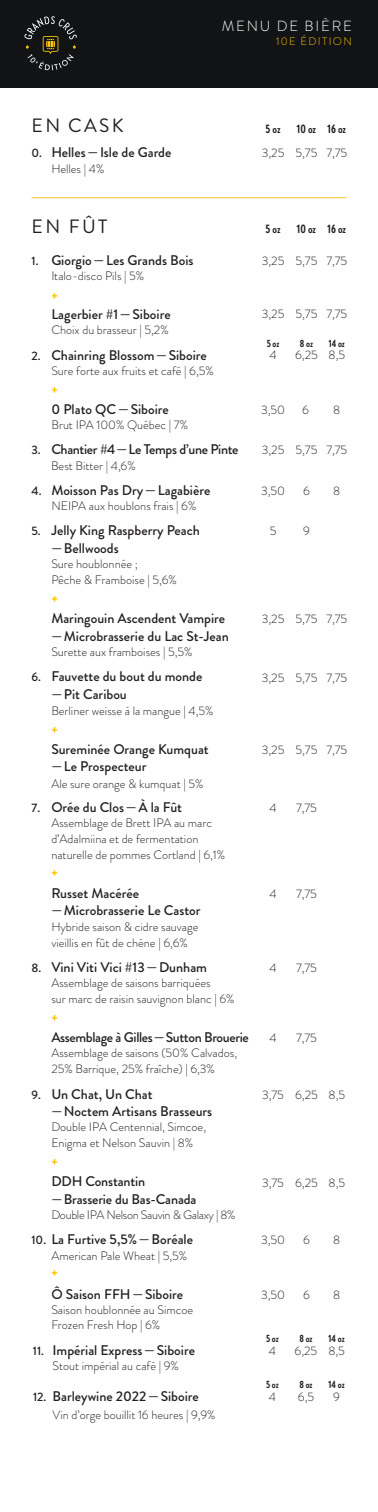
<style>
.page{position:relative;width:378px;height:1512px;background:#fff}
.page>*{position:absolute;margin:0;border:0;box-sizing:border-box;transform-origin:0 0}
.t1{font:19.25px "Brandon Grotesque";letter-spacing:.12em;color:#231f20}
.t2{font:700 15.75px "Brandon Grotesque Cond";color:#fec40e}
.t3{font:300 14.7px "Brandon Grotesque";letter-spacing:.12em;color:#fff}
.t4{font:500 14px/17.5px "Brandon Grotesque";color:#231f20}
.t5{font:500 14px "Brandon Grotesque";letter-spacing:-.025em;color:#231f20}
.t6{font:300 12.25px/15.8px "Brandon Grotesque";color:#231f20}
.t7{font:300 12.25px "Brandon Grotesque";letter-spacing:-.025em;color:#231f20}
.t8{font:500 12.25px "Brandon Grotesque";color:#231f20}
.t9{font:700 12.25px "Brandon Grotesque Cond";letter-spacing:-.005em;color:#231f20}
.t10{font:300 11.03px "Brandon Grotesque";letter-spacing:.12em;color:#fec40e}
.t11{font:700 10.5px "Brandon Grotesque Cond";letter-spacing:-.005em;color:#231f20}
</style>
<div class="page">
<hr style="left:32px;top:197px;width:314px;height:1px;background:#fec422">
<div style="left:0;top:0;width:378px;height:88px;background:#111314"></div>
<svg style="left:24px;top:16px;width:53px;height:54px"></svg>
<p class="t3" style="left:222px;top:16px;width:131px">MENU DE BIÈRE</p>
<p class="t10" style="left:276px;top:34px;width:77px">10E ÉDITION</p>
<p class="t1" style="left:32px;top:112px;width:94px">EN CASK</p>
<p class="t4" style="left:51px;top:144px;width:122px">Helles—Isle de Garde</p>
<p class="t6" style="left:51px;top:161px;width:55px">Helles | 4%</p>
<p class="t8" style="left:32px;top:145px;width:12px">0.</p>
<p class="t9" style="left:266px;top:120px;width:16px">5 oz</p>
<p class="t9" style="left:297px;top:120px;width:21px">10 oz</p>
<p class="t9" style="left:328px;top:120px;width:20px">16 oz</p>
<p class="t6" style="left:262px;top:145px;width:24px">3,25</p>
<p class="t6" style="left:296px;top:145px;width:23px">5,75</p>
<p class="t6" style="left:326px;top:145px;width:22px">7,75</p>
<p class="t1" style="left:32px;top:213px;width:77px">EN FÛT</p>
<p class="t4" style="left:51px;top:252px;width:144px">Giorgio—Les Grands Bois</p>
<p class="t8" style="left:32px;top:252px;width:9px">1.</p>
<p class="t6" style="left:51px;top:268px;width:95px">Italo-disco Pils | 5%</p>
<p class="t2" style="left:51px;top:284px;width:8px">+</p>
<p class="t4" style="left:51px;top:306px;width:121px">Lagerbier #1—Siboire</p>
<p class="t6" style="left:51px;top:322px;width:119px">Choix du brasseur | 5,2%</p>
<p class="t8" style="left:32px;top:347px;width:11px">2.</p>
<p class="t4" style="left:51px;top:346px;width:157px">Chainring Blossom—Siboire</p>
<p class="t6" style="left:51px;top:363px;width:164px">Sure forte aux fruits et café | 6,5%</p>
<p class="t2" style="left:52px;top:378px;width:8px">+</p>
<p class="t4" style="left:52px;top:400px;width:119px">0 Plato QC—Siboire</p>
<p class="t6" style="left:52px;top:417px;width:138px">Brut IPA 100% Québec | 7%</p>
<p class="t8" style="left:32px;top:442px;width:11px">3.</p>
<p class="t8" style="left:32px;top:482px;width:12px">4.</p>
<p class="t5" style="left:51px;top:440px;width:189px">Chantier #4—Le Temps d’une Pinte</p>
<p class="t4" style="left:51px;top:482px;width:161px">Moisson Pas Dry—Lagabière</p>
<p class="t6" style="left:51px;top:457px;width:86px">Best Bitter | 4,6%</p>
<p class="t6" style="left:51px;top:498px;width:147px">NEIPA aux houblons frais | 6%</p>
<p class="t8" style="left:32px;top:523px;width:11px">5.</p>
<p class="t4" style="left:51px;top:522px;width:150px">Jelly King Raspberry Peach —Bellwoods</p>
<p class="t6" style="left:51px;top:556px;width:127px">Sure houblonnée ;<br>Pêche &amp; Framboise | 5,6%</p>
<p class="t2" style="left:51px;top:587px;width:8px">+</p>
<p class="t4" style="left:51px;top:610px;width:179px">Maringouin Ascendent Vampire —Microbrasserie du Lac St-Jean</p>
<p class="t6" style="left:51px;top:644px;width:143px">Surette aux framboises | 5,5%</p>
<p class="t8" style="left:32px;top:669px;width:11px">6.</p>
<p class="t4" style="left:51px;top:668px;width:153px">Fauvette du bout du monde —Pit Caribou</p>
<p class="t6" style="left:51px;top:703px;width:164px">Berliner weisse à la mangue | 4,5%</p>
<p class="t2" style="left:51px;top:718px;width:8px">+</p>
<p class="t4" style="left:51px;top:740px;width:159px">Sureminée Orange Kumquat —Le Prospecteur</p>
<p class="t6" style="left:51px;top:776px;width:154px">Ale sure orange &amp; kumquat | 5%</p>
<p class="t8" style="left:32px;top:799px;width:10px">7.</p>
<p class="t4" style="left:51px;top:799px;width:132px">Orée du Clos—À la Fût</p>
<p class="t6" style="left:51px;top:815px;width:175px">Assemblage de Brett IPA au marc d’Adalmiina et de fermentation naturelle de pommes Cortland | 6,1%</p>
<p class="t2" style="left:51px;top:861px;width:8px">+</p>
<p class="t4" style="left:51px;top:885px;width:151px">Russet Macérée —Microbrasserie Le Castor</p>
<p class="t6" style="left:51px;top:919px;width:149px">Hybride saison &amp; cidre sauvage vieillis en fût de chène | 6,6%</p>
<p class="t8" style="left:32px;top:959px;width:11px">8.</p>
<p class="t4" style="left:51px;top:959px;width:157px">Vini Viti Vici #13—Dunham</p>
<p class="t6" style="left:51px;top:975px;width:185px">Assemblage de saisons barriquées<br>sur marc de raisin sauvignon blanc | 6%</p>
<p class="t2" style="left:51px;top:1006px;width:8px">+</p>
<p class="t5" style="left:51px;top:1028px;width:199px">Assemblage à Gilles—Sutton Brouerie</p>
<p class="t6" style="left:51px;top:1045px;width:187px">Assemblage de saisons (50% Calvados,<br>25% Barrique, 25% fraîche) | 6,3%</p>
<p class="t8" style="left:32px;top:1086px;width:11px">9.</p>
<p class="t4" style="left:51px;top:1085px;width:162px">Un Chat, Un Chat —Noctem Artisans Brasseurs</p>
<p class="t6" style="left:51px;top:1119px;width:156px">Double IPA Centennial, Simcoe,<br>Enigma et Nelson Sauvin | 8%</p>
<p class="t2" style="left:51px;top:1150px;width:8px">+</p>
<p class="t4" style="left:51px;top:1173px;width:147px">DDH Constantin —Brasserie du Bas-Canada</p>
<p class="t7" style="left:51px;top:1206px;width:186px">Double IPA Nelson Sauvin &amp; Galaxy | 8%</p>
<p class="t4" style="left:51px;top:1231px;width:143px">La Furtive 5,5%—Boréale</p>
<p class="t8" style="left:32px;top:1232px;width:16px">10.</p>
<p class="t6" style="left:51px;top:1248px;width:137px">American Pale Wheat | 5,5%</p>
<p class="t2" style="left:51px;top:1261px;width:8px">+</p>
<p class="t4" style="left:51px;top:1285px;width:133px">Ô Saison FFH—Siboire</p>
<p class="t8" style="left:33px;top:1342px;width:13px">11.</p>
<p class="t6" style="left:51px;top:1302px;width:143px">Saison houblonnée au Simcoe<br>Frozen Fresh Hop | 6%</p>
<p class="t4" style="left:53px;top:1342px;width:144px">Impérial Express—Siboire</p>
<p class="t6" style="left:53px;top:1358px;width:128px">Stout impérial au café | 9%</p>
<p class="t8" style="left:33px;top:1388px;width:15px">12.</p>
<p class="t4" style="left:53px;top:1388px;width:148px">Barleywine 2022—Siboire</p>
<p class="t6" style="left:53px;top:1407px;width:164px">Vin d’orge bouillit 16 heures | 9,9%</p>
<p class="t9" style="left:266px;top:220px;width:16px">5 oz</p>
<p class="t9" style="left:328px;top:220px;width:20px">16 oz</p>
<p class="t9" style="left:297px;top:220px;width:21px">10 oz</p>
<p class="t6" style="left:262px;top:253px;width:24px">3,25</p>
<p class="t6" style="left:326px;top:253px;width:22px">7,75</p>
<p class="t6" style="left:296px;top:253px;width:23px">5,75</p>
<p class="t6" style="left:262px;top:306px;width:24px">3,25</p>
<p class="t6" style="left:326px;top:306px;width:22px">7,75</p>
<p class="t6" style="left:296px;top:306px;width:23px">5,75</p>
<p class="t11" style="left:267px;top:336px;width:14px">5 oz</p>
<p class="t11" style="left:329px;top:336px;width:18px">14 oz</p>
<p class="t11" style="left:300px;top:336px;width:15px">8 oz</p>
<p class="t6" style="left:295px;top:347px;width:24px">6,25</p>
<p class="t6" style="left:270px;top:347px;width:9px">4</p>
<p class="t6" style="left:329px;top:347px;width:18px">8,5</p>
<p class="t6" style="left:261px;top:402px;width:25px">3,50</p>
<p class="t6" style="left:302px;top:402px;width:8px">6</p>
<p class="t6" style="left:333px;top:402px;width:9px">8</p>
<p class="t6" style="left:262px;top:442px;width:24px">3,25</p>
<p class="t6" style="left:261px;top:483px;width:25px">3,50</p>
<p class="t6" style="left:270px;top:523px;width:8px">5</p>
<p class="t6" style="left:296px;top:442px;width:23px">5,75</p>
<p class="t6" style="left:303px;top:483px;width:8px">6</p>
<p class="t6" style="left:326px;top:442px;width:22px">7,75</p>
<p class="t6" style="left:333px;top:483px;width:9px">8</p>
<p class="t6" style="left:303px;top:523px;width:8px">9</p>
<p class="t6" style="left:262px;top:611px;width:24px">3,25</p>
<p class="t6" style="left:296px;top:611px;width:23px">5,75</p>
<p class="t6" style="left:326px;top:611px;width:22px">7,75</p>
<p class="t6" style="left:262px;top:670px;width:24px">3,25</p>
<p class="t6" style="left:296px;top:670px;width:23px">5,75</p>
<p class="t6" style="left:326px;top:670px;width:22px">7,75</p>
<p class="t6" style="left:262px;top:742px;width:24px">3,25</p>
<p class="t6" style="left:296px;top:742px;width:23px">5,75</p>
<p class="t6" style="left:326px;top:742px;width:22px">7,75</p>
<p class="t6" style="left:270px;top:800px;width:9px">4</p>
<p class="t6" style="left:296px;top:800px;width:22px">7,75</p>
<p class="t6" style="left:270px;top:886px;width:9px">4</p>
<p class="t6" style="left:296px;top:886px;width:22px">7,75</p>
<p class="t6" style="left:270px;top:960px;width:9px">4</p>
<p class="t6" style="left:296px;top:960px;width:22px">7,75</p>
<p class="t6" style="left:270px;top:1030px;width:9px">4</p>
<p class="t6" style="left:296px;top:1030px;width:22px">7,75</p>
<p class="t6" style="left:262px;top:1087px;width:23px">3,75</p>
<p class="t6" style="left:295px;top:1087px;width:24px">6,25</p>
<p class="t6" style="left:329px;top:1087px;width:18px">8,5</p>
<p class="t6" style="left:262px;top:1175px;width:23px">3,75</p>
<p class="t6" style="left:295px;top:1175px;width:24px">6,25</p>
<p class="t6" style="left:329px;top:1175px;width:18px">8,5</p>
<p class="t6" style="left:261px;top:1232px;width:25px">3,50</p>
<p class="t6" style="left:303px;top:1232px;width:8px">6</p>
<p class="t6" style="left:333px;top:1232px;width:9px">8</p>
<p class="t6" style="left:261px;top:1286px;width:25px">3,50</p>
<p class="t6" style="left:303px;top:1286px;width:8px">6</p>
<p class="t6" style="left:333px;top:1286px;width:9px">8</p>
<p class="t11" style="left:266px;top:1332px;width:14px">5 oz</p>
<p class="t11" style="left:299px;top:1332px;width:15px">8 oz</p>
<p class="t11" style="left:266px;top:1378px;width:14px">5 oz</p>
<p class="t11" style="left:299px;top:1378px;width:15px">8 oz</p>
<p class="t6" style="left:269px;top:1343px;width:9px">4</p>
<p class="t6" style="left:295px;top:1343px;width:24px">6,25</p>
<p class="t6" style="left:269px;top:1389px;width:9px">4</p>
<p class="t6" style="left:298px;top:1389px;width:18px">6,5</p>
<p class="t11" style="left:329px;top:1332px;width:18px">14 oz</p>
<p class="t11" style="left:329px;top:1378px;width:18px">14 oz</p>
<p class="t6" style="left:329px;top:1343px;width:18px">8,5</p>
<p class="t6" style="left:333px;top:1389px;width:8px">9</p>
</div>
